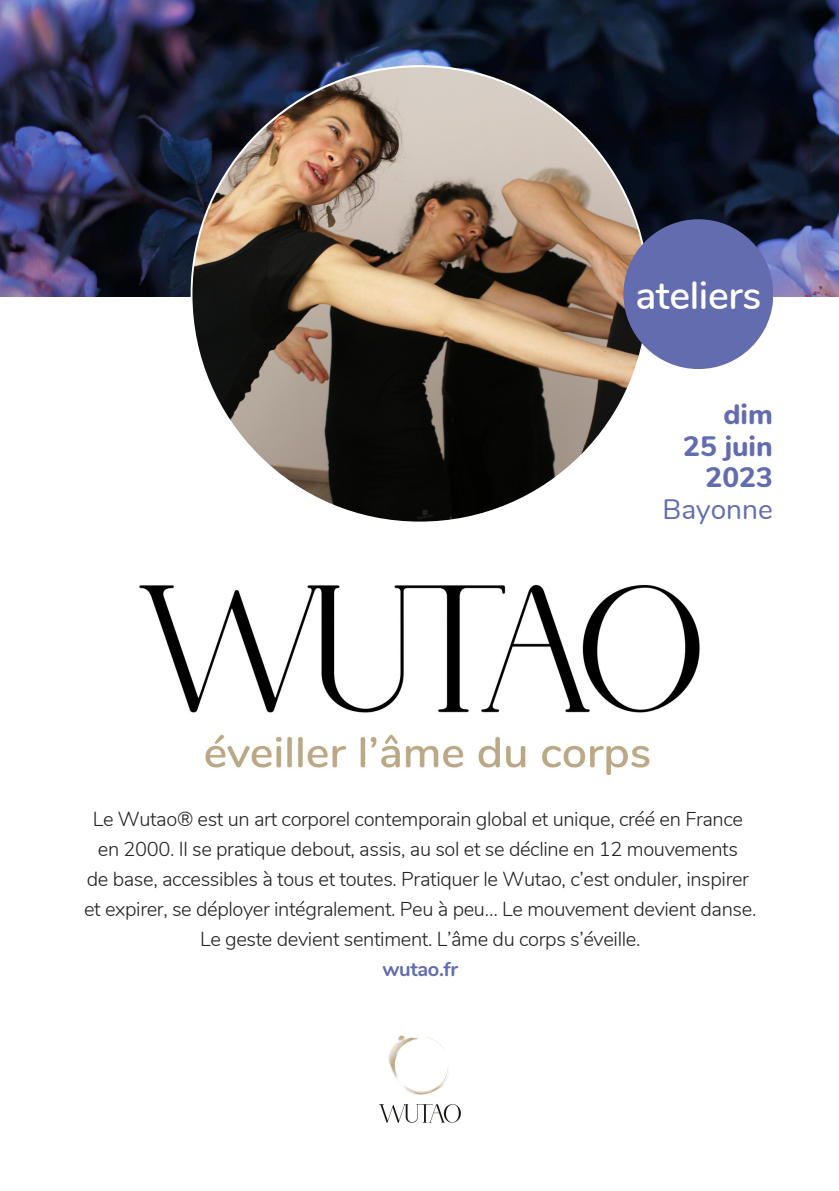
<style>
.page{position:relative;width:839px;height:1191px;background:#fff}
.page>*{position:absolute;margin:0;border:0;box-sizing:border-box;transform-origin:0 0}
.t1{font:600 39.2px "Nunito";letter-spacing:-.01em;color:#fff}
.t2{font:800 28px "Nunito";color:#626caf}
.t3{font:28px "Nunito";color:#626caf}
.t4{font:300 20px "Nunito";letter-spacing:-.02em;color:#222}
.t5{font:700 20px "Nunito";letter-spacing:-.02em;color:#626caf}
</style>
<div class="page">
<img style="left:0;top:0;width:838px;height:297px">
<img style="left:192px;top:67px;width:455px;height:455px;border-radius:50%">
<div style="left:623px;top:219px;width:150px;height:150px;background:#626caf;border-radius:50%"></div>
<img style="left:139px;top:585px;width:561px;height:190px">
<img style="left:379px;top:1035px;width:82px;height:88px">
<p class="t1" style="left:635px;top:269px;width:127px">ateliers</p>
<p class="t2" style="left:723px;top:396px;width:51px">dim</p>
<p class="t2" style="left:683px;top:427px;width:91px">25 juin</p>
<p class="t2" style="left:705px;top:459px;width:69px">2023</p>
<p class="t3" style="left:662px;top:490px;width:112px">Bayonne</p>
<p class="t4" style="left:93px;top:805px;width:652px">Le Wutao® est un art corporel contemporain global et unique, créé en France</p>
<p class="t4" style="left:98px;top:835px;width:641px">en 2000. Il se pratique debout, assis, au sol et se décline en 12 mouvements</p>
<p class="t4" style="left:87px;top:865px;width:663px">de base, accessibles à tous et toutes. Pratiquer le Wutao, c’est onduler, inspirer</p>
<p class="t4" style="left:84px;top:895px;width:673px">et expirer, se déployer intégralement. Peu à peu… Le mouvement devient danse.</p>
<p class="t4" style="left:200px;top:925px;width:442px">Le geste devient sentiment. L’âme du corps s’éveille.</p>
<p class="t5" style="left:382px;top:955px;width:77px">wutao.fr</p>
</div>
